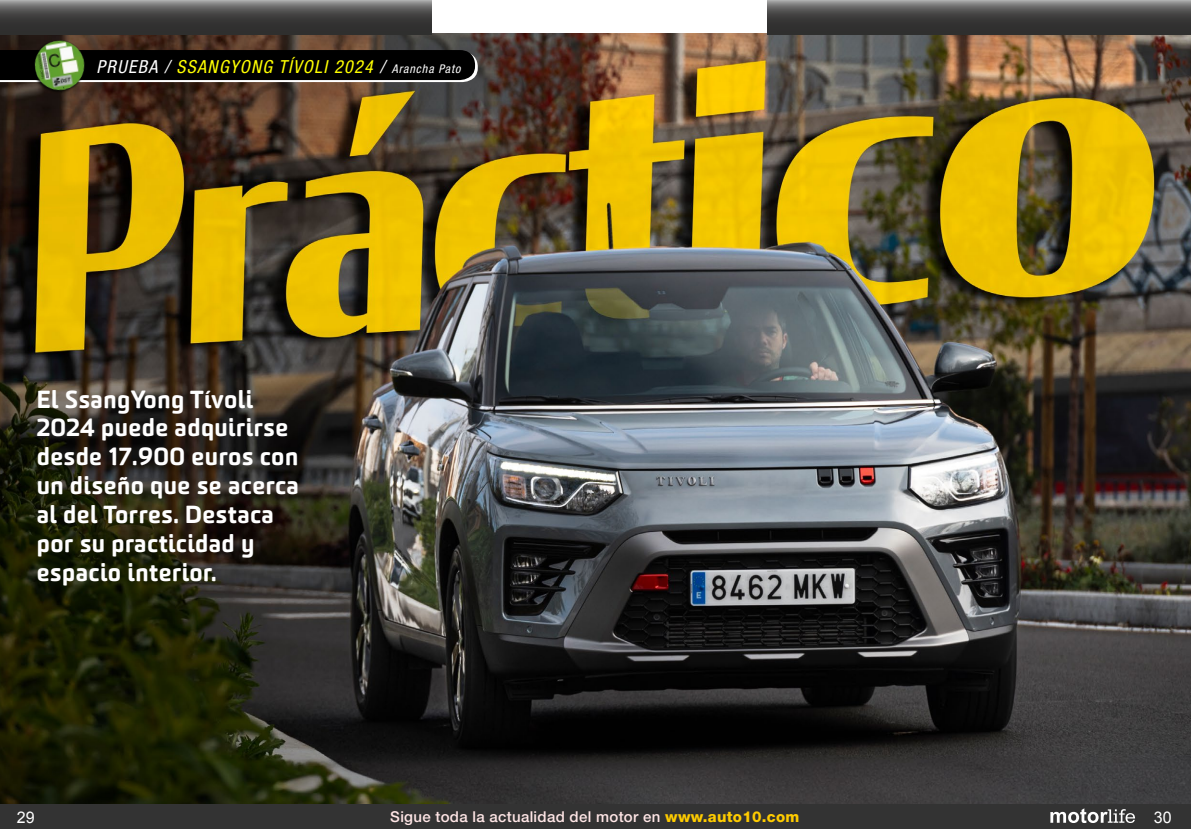
<style>
.page{position:relative;width:1191px;height:829px;background:#fff}
.page>*{position:absolute;margin:0;border:0;box-sizing:border-box;transform-origin:0 0}
.Normal__Web{font:900 24px/28.8px "Sommet Rounded";letter-spacing:.02em;color:#fff}
.t1{font:italic condensed 18px "Helvetica Neue LT Std";letter-spacing:.075em;color:#ff0}
.t2{font:16px "Arial";color:#fff}
.Texto_Gen{font:500 15px "Helvetica Neue LT Std";letter-spacing:.02em;color:#ffe6e6}
.s1{color:#fff}
.s2{font-size:12px;color:#fff}
.s3{font-weight:800;color:#fecb00}
</style>
<div class="page">
<img style="left:0;top:34px;width:1191px;height:770px">
<div style="left:0;top:804px;width:1191px;height:24px;background:#333"></div>
<svg style="left:1050px;top:808px;width:85px;height:14px"></svg>
<svg style="left:0;top:0;width:431px;height:35px;background:#4d4c4c"></svg>
<svg style="left:768px;top:0;width:423px;height:35px;background:#4d4c4c"></svg>
<svg style="left:0;top:50px;width:478px;height:32px;background:#111"></svg>
<img style="left:31px;top:36px;width:60px;height:60px">
<p class="t1" style="left:96px;top:56px;width:366px"><span class="s1">PRUEBA /</span> SSANGYONG TÍVOLI 2024 <span class="s1">/</span> <span class="s2">Arancha Pato</span></p>
<p class="Normal__Web" style="left:37px;top:384px;width:263px">El SsangYong Tívoli<br>2024 puede adquirirse desde 17.900 euros con un diseño que se acerca al del Torres. Destaca por su practicidad y espacio interior.</p>
<p class="t2" style="left:17px;top:806px;width:19px">29</p>
<p class="Texto_Gen" style="left:390px;top:807px;width:411px">Sigue toda la actualidad del motor en <span class="s3">www.auto10.com</span></p>
<p class="t2" style="left:1153px;top:806px;width:19px">30</p>
</div>
